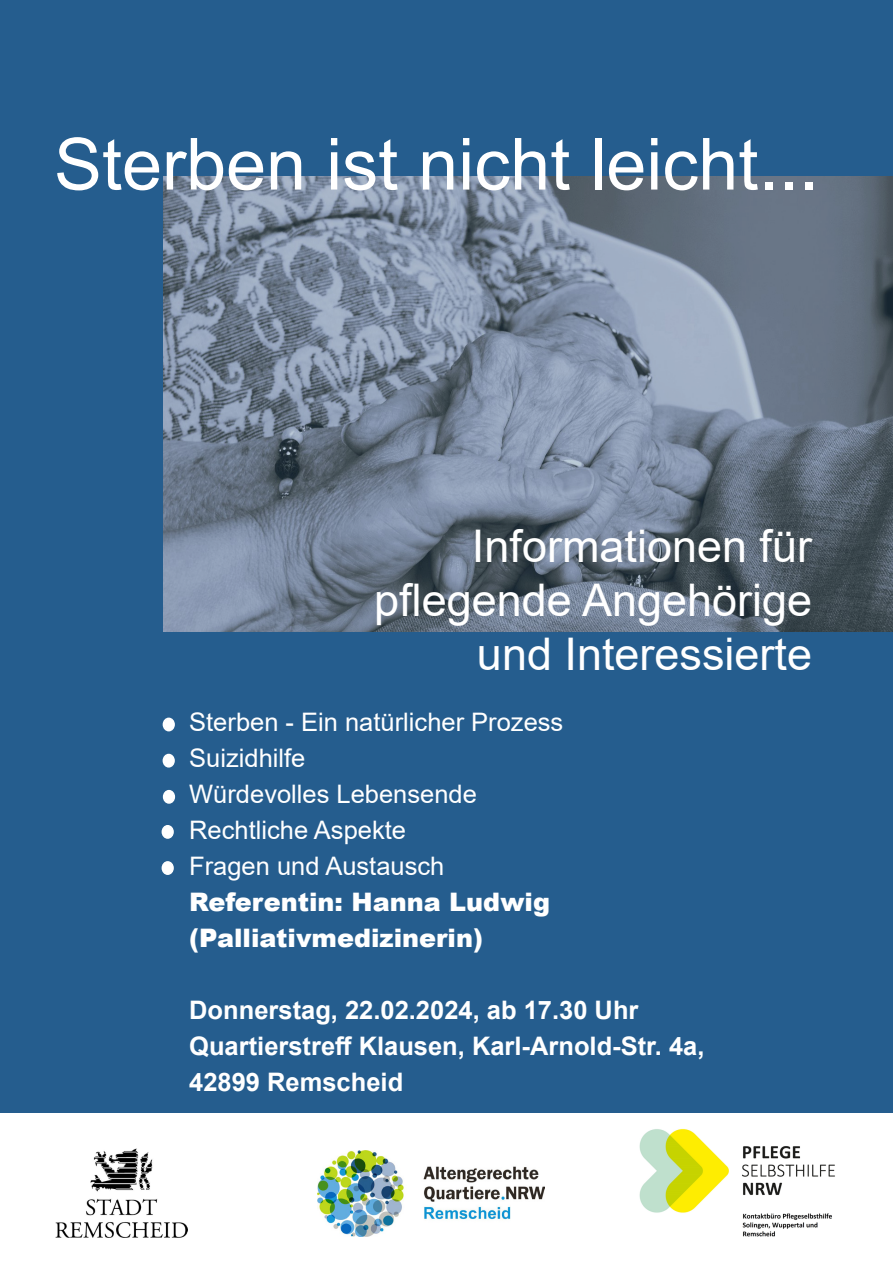
<style>
.page{position:relative;width:893px;height:1263px;background:#fff}
.page>*{position:absolute;margin:0;border:0;box-sizing:border-box;transform-origin:0 0}
.t1{font:72px "Arial";color:#fff}
.t2{font:45px/54px "Arial";color:#fff;text-align:right}
.t3{font:25.5px/36px "Arial";color:#fff}
.t4{font:700 25.5px/36px "Arial";color:#fff}
.t5{font:900 25.5px/36px "Arial";color:#fff}
</style>
<div class="page">
<div style="left:0;top:0;width:893px;height:1112px;background:#255d8e"></div>
<svg style="left:163px;top:176px;width:730px;height:456px;background:#717e90"></svg>
<img style="left:639px;top:1128px;width:196px;height:109px">
<img style="left:317px;top:1150px;width:227px;height:87px">
<img style="left:55px;top:1148px;width:132px;height:89px">
<div style="left:163px;top:718px;width:11px;height:13px;background:#fff;border-radius:50%"></div>
<div style="left:163px;top:718px;width:12px;height:13px;border:2px solid #fff;border-radius:50%"></div>
<div style="left:163px;top:754px;width:11px;height:13px;background:#fff;border-radius:50%"></div>
<div style="left:163px;top:754px;width:12px;height:13px;border:2px solid #fff;border-radius:50%"></div>
<div style="left:164px;top:791px;width:10px;height:12px;background:#fff;border-radius:50%"></div>
<div style="left:163px;top:790px;width:12px;height:14px;border:2px solid #fff;border-radius:50%"></div>
<div style="left:162px;top:826px;width:11px;height:12px;background:#fff;border-radius:50%"></div>
<div style="left:162px;top:825px;width:12px;height:14px;border:2px solid #fff;border-radius:50%"></div>
<div style="left:162px;top:862px;width:11px;height:12px;background:#fff;border-radius:50%"></div>
<div style="left:162px;top:861px;width:12px;height:14px;border:2px solid #fff;border-radius:50%"></div>
<h1 class="t1" style="left:54px;top:115px;width:766px">Sterben ist nicht leicht...</h1>
<h2 class="t2" style="left:374px;top:519px;width:439px">Informationen für pflegende Angehörige und Interessierte</h2>
<p class="t3" style="left:189px;top:704px;width:376px">Sterben - Ein natürlicher Prozess<br>Suizidhilfe<br>Würdevolles Lebensende<br>Rechtliche Aspekte<br>Fragen und Austausch</p>
<p class="t5" style="left:189px;top:883px;width:362px">Referentin: Hanna Ludwig (Palliativmedizinerin)</p>
<p class="t4" style="left:189px;top:992px;width:517px">Donnerstag, 22.02.2024, ab 17.30 Uhr<br>Quartierstreff Klausen, Karl-Arnold-Str. 4a,<br>42899 Remscheid</p>
</div>
